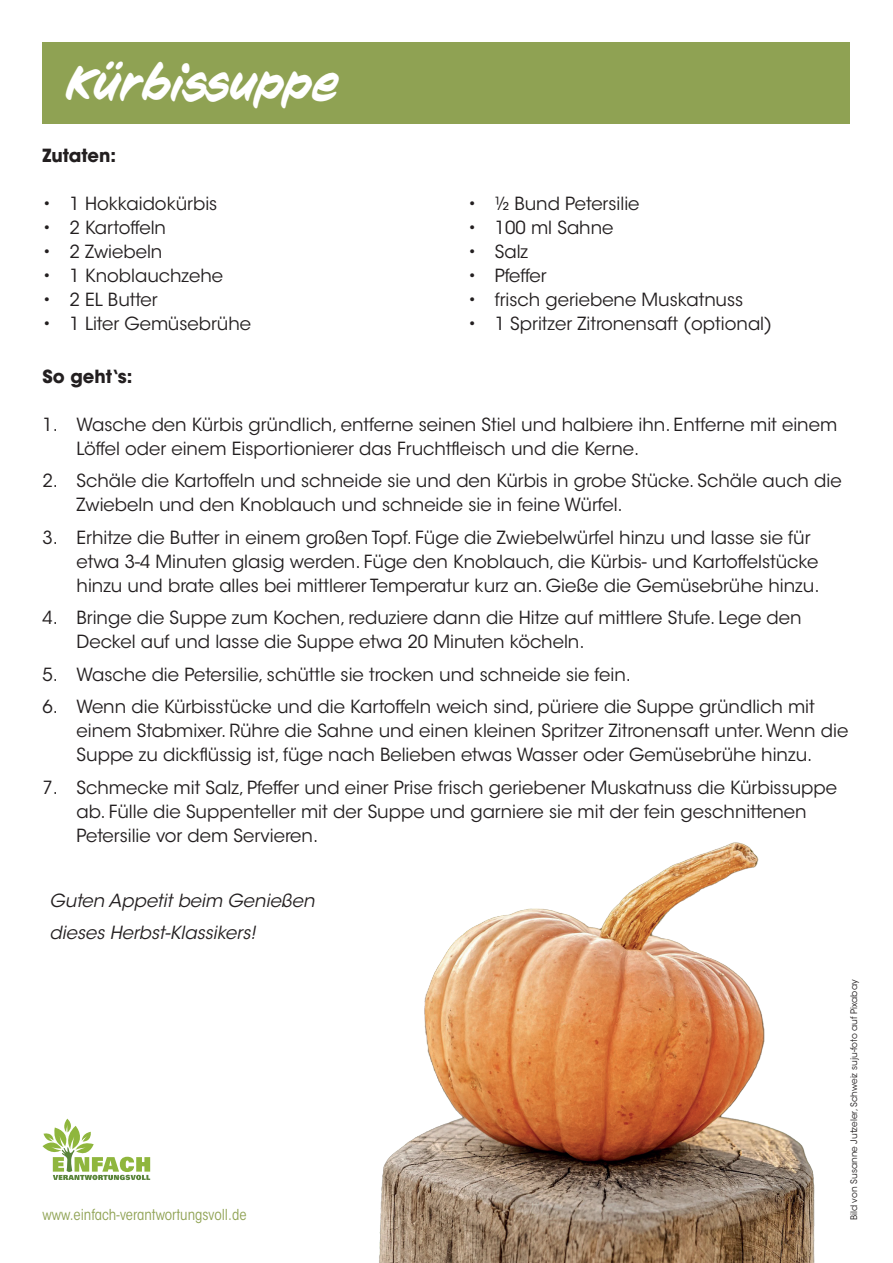
<style>
.page{position:relative;width:893px;height:1263px;background:#fff}
.page>*{position:absolute;margin:0;border:0;box-sizing:border-box;transform-origin:0 0}
.t1{font:italic 48px "CC Sign Language";color:#fff}
.t2{font:18px/24px "ITC Avant Garde Std";color:#231f20}
.t3{font:italic 18px/32.5px "ITC Avant Garde Std";color:#231f20}
.t4{font:700 18px "ITC Avant Garde Std";color:#231f20}
.t5{font:condensed 15px "ITC Avant Garde Std";color:#8fa253}
.t6{font:9px "ITC Avant Garde Std";color:#231f20}
</style>
<div class="page">
<img style="left:379px;top:842px;width:436px;height:421px">
<div style="left:43px;top:43px;width:807px;height:81px;background:#8fa253"></div>
<svg style="left:43px;top:1119px;width:107px;height:61px"></svg>
<h1 class="t1" style="left:65px;top:56px;width:276px">Kürbissuppe</h1>
<p class="t4" style="left:43px;top:144px;width:75px">Zutaten:</p>
<p class="t2" style="left:43px;top:192px;width:176px">• 1 Hokkaidokürbis</p>
<p class="t2" style="left:43px;top:216px;width:125px">• 2 Kartoffeln</p>
<p class="t2" style="left:43px;top:240px;width:121px">• 2 Zwiebeln</p>
<p class="t2" style="left:43px;top:264px;width:182px">• 1 Knoblauchzehe</p>
<p class="t2" style="left:43px;top:288px;width:117px">• 2 EL Butter</p>
<p class="t2" style="left:43px;top:312px;width:210px">• 1 Liter Gemüsebrühe</p>
<p class="t2" style="left:468px;top:192px;width:173px">• ½ Bund Petersilie</p>
<p class="t2" style="left:468px;top:216px;width:147px">• 100 ml Sahne</p>
<p class="t2" style="left:468px;top:240px;width:62px">• Salz</p>
<p class="t2" style="left:468px;top:264px;width:80px">• Pfeffer</p>
<p class="t2" style="left:468px;top:288px;width:277px">• frisch geriebene Muskatnuss</p>
<p class="t2" style="left:468px;top:312px;width:306px">• 1 Spritzer Zitronensaft (optional)</p>
<p class="t4" style="left:43px;top:364px;width:91px">So geht‘s:</p>
<p class="t2" style="left:77px;top:412px;width:762px;text-indent:-34px">1. Wasche den Kürbis gründlich, entferne seinen Stiel und halbiere ihn. Entferne mit einem<br>Löffel oder einem Eisportionierer das Fruchtfleisch und die Kerne.</p>
<p class="t2" style="left:77px;top:469px;width:767px;text-indent:-34px">2. Schäle die Kartoffeln und schneide sie und den Kürbis in grobe Stücke. Schäle auch die<br>Zwiebeln und den Knoblauch und schneide sie in feine Würfel.</p>
<p class="t2" style="left:77px;top:525px;width:744px;text-indent:-34px">3. Erhitze die Butter in einem großen Topf. Füge die Zwiebelwürfel hinzu und lasse sie für etwa 3-4 Minuten glasig werden. Füge den Knoblauch, die Kürbis- und Kartoffelstücke hinzu und brate alles bei mittlerer Temperatur kurz an. Gieße die Gemüsebrühe hinzu.</p>
<p class="t2" style="left:77px;top:606px;width:727px;text-indent:-34px">4. Bringe die Suppe zum Kochen, reduziere dann die Hitze auf mittlere Stufe. Lege den<br>Deckel auf und lasse die Suppe etwa 20 Minuten köcheln.</p>
<p class="t2" style="left:43px;top:662px;width:590px">5. Wasche die Petersilie, schüttle sie trocken und schneide sie fein.</p>
<p class="t2" style="left:77px;top:695px;width:773px;text-indent:-34px">6. Wenn die Kürbisstücke und die Kartoffeln weich sind, püriere die Suppe gründlich mit einem Stabmixer. Rühre die Sahne und einen kleinen Spritzer Zitronensaft unter. Wenn die<br>Suppe zu dickflüssig ist, füge nach Belieben etwas Wasser oder Gemüsebrühe hinzu.</p>
<p class="t2" style="left:77px;top:775px;width:762px;text-indent:-34px">7. Schmecke mit Salz, Pfeffer und einer Prise frisch geriebener Muskatnuss die Kürbissuppe ab. Fülle die Suppenteller mit der Suppe und garniere sie mit der fein geschnittenen<br>Petersilie vor dem Servieren.</p>
<p class="t3" style="left:50px;top:884px;width:267px">Guten Appetit beim Genießen dieses Herbst-Klassikers!</p>
<p class="t5" style="left:43px;top:1205px;width:206px">www.einfach-verantwortungsvoll.de</p>
<p class="t6" style="left:848px;top:1220px;width:242px;rotate:-90deg">Bild von Susanne Jutzeler, Schweiz suju-foto auf Pixabay</p>
</div>
